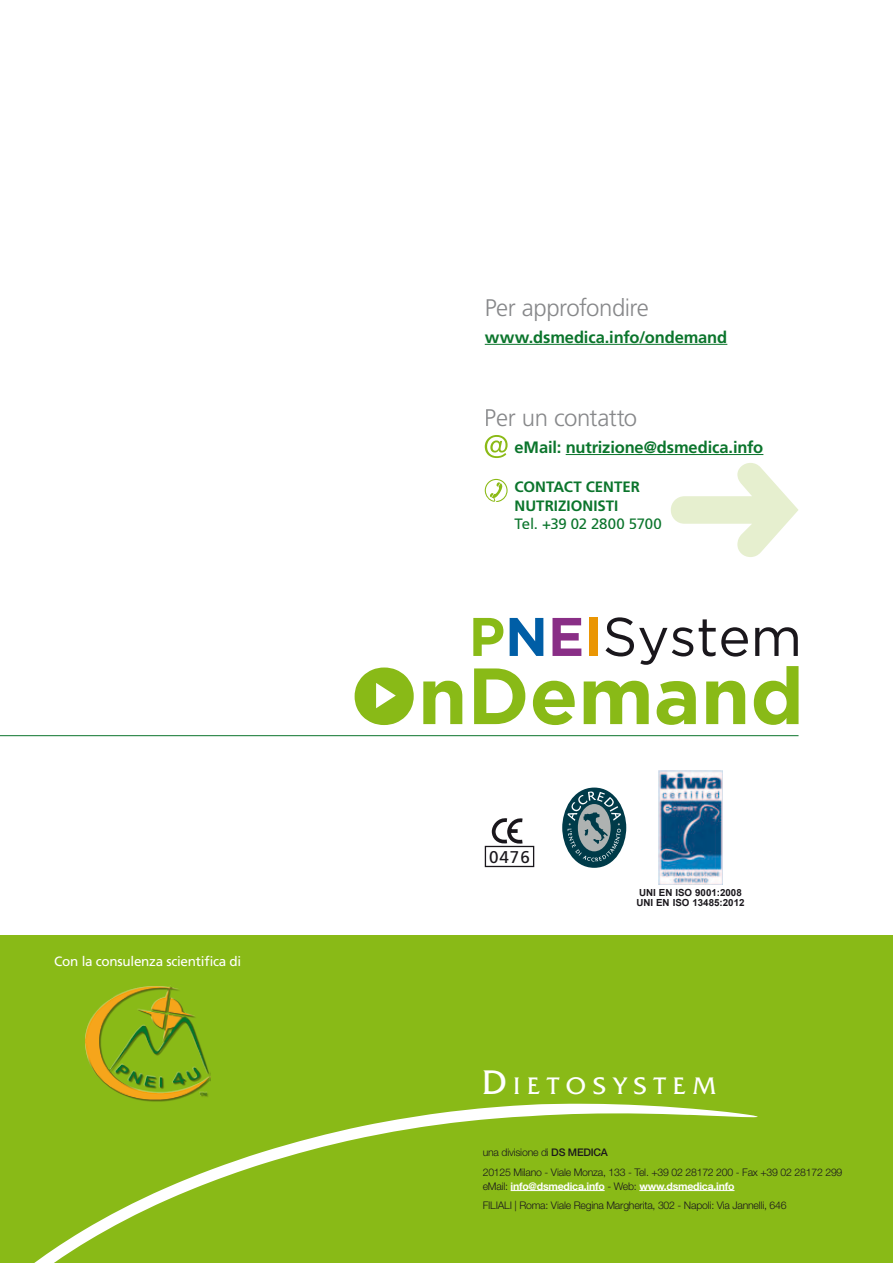
<style>
.page{position:relative;width:893px;height:1263px;background:#fff}
.page>*{position:absolute;margin:0;border:0;box-sizing:border-box;transform-origin:0 0}
.t1{font:25.05px "Friz Quadrata Std";letter-spacing:.285em;color:#fff}
.t2{font:300 24px "Frutiger LT Std";letter-spacing:-.02em;color:#87888a}
.t3{font:16.95px "Frutiger LT Std";color:#1a171c}
.t4{font:700 16.5px "Frutiger LT Std";letter-spacing:-.01em;color:#0b752c}
.t5{font:700 15px/18px "Frutiger LT Std";color:#0b752c}
.t6{font:15px "Frutiger LT Std";letter-spacing:-.01em;color:#0b752c}
.t7{font:13.5px "Frutiger LT Std";letter-spacing:-.02em;color:#fff}
.t8{font:300 10.5px/20px "Helvetica Neue LT Std";letter-spacing:-.02em;color:#1a171c}
.t9{font:700 9.75px/9.8px "Arial";color:#1a171c}
.s1{font-size:35.85px}
.s2{font-weight:500}
.s3{font-weight:700;color:#fff}
</style>
<div class="page">
<div style="left:0;top:935px;width:893px;height:328px;background:#89ba17"></div>
<hr style="left:485px;top:344px;width:242px;height:1px;background:#0b752c">
<svg style="left:34px;top:1104px;width:724px;height:159px"></svg>
<hr style="left:511px;top:1190px;width:94px;height:1px;background:#fff">
<hr style="left:639px;top:1190px;width:95px;height:1px;background:#fff">
<hr style="left:566px;top:454px;width:197px;height:1px;background:#0b752c">
<svg style="left:485px;top:435px;width:23px;height:23px"></svg>
<svg style="left:485px;top:479px;width:23px;height:23px"></svg>
<svg style="left:671px;top:463px;width:127px;height:94px"></svg>
<svg style="left:491px;top:818px;width:32px;height:26px"></svg>
<div style="left:485px;top:846px;width:49px;height:21px;border:1px solid #1a171c"></div>
<div style="left:562px;top:787px;width:64px;height:81px;background:#003b49;border-radius:50%"></div>
<svg style="left:567px;top:791px;width:54px;height:70px"></svg>
<img style="left:658px;top:771px;width:64px;height:114px">
<hr style="left:0;top:735px;width:798px;height:1px;background:#0b752c">
<svg style="left:423px;top:681px;width:39px;height:43px"></svg>
<svg style="left:474px;top:668px;width:51px;height:56px"></svg>
<svg style="left:533px;top:681px;width:42px;height:44px"></svg>
<svg style="left:584px;top:681px;width:65px;height:43px"></svg>
<svg style="left:657px;top:681px;width:39px;height:44px"></svg>
<svg style="left:706px;top:681px;width:39px;height:43px"></svg>
<svg style="left:754px;top:666px;width:44px;height:59px"></svg>
<svg style="left:355px;top:667px;width:59px;height:58px"></svg>
<svg style="left:473px;top:618px;width:30px;height:38px"></svg>
<svg style="left:510px;top:618px;width:33px;height:38px"></svg>
<svg style="left:552px;top:618px;width:29px;height:38px"></svg>
<div style="left:589px;top:618px;width:9px;height:38px;background:#ea9604"></div>
<svg style="left:605px;top:617px;width:88px;height:48px"></svg>
<svg style="left:699px;top:619px;width:49px;height:38px"></svg>
<svg style="left:755px;top:627px;width:43px;height:29px"></svg>
<img style="left:85px;top:985px;width:125px;height:125px">
<p class="t7" style="left:54px;top:953px;width:188px">Con la consulenza scientifica di</p>
<h2 class="t2" style="left:485px;top:294px;width:166px">Per approfondire</h2>
<h3 class="t4" style="left:485px;top:327px;width:244px">www.dsmedica.info/ondemand</h3>
<h2 class="t2" style="left:485px;top:404px;width:154px">Per un contatto</h2>
<h3 class="t4" style="left:514px;top:437px;width:250px">eMail: nutrizione@dsmedica.info</h3>
<h3 class="t5" style="left:514px;top:478px;width:127px">Contact Center nutrizionisti</h3>
<h3 class="t6" style="left:514px;top:514px;width:149px">Tel. +39 02 2800 5700</h3>
<h3 class="t3" style="left:489px;top:847px;width:42px">0476</h3>
<p class="t9" style="left:636px;top:888px;width:110px">UNI EN ISO 9001:2008<br>UNI EN ISO 13485:2012</p>
<h1 class="t1" style="left:482px;top:1072px;width:235px"><span class="s1">D</span>IETOSYSTEM</h1>
<p class="t8" style="left:483px;top:1142px;width:361px">una divisione di <span class="s2">DS MEDICA<br></span>20125 Milano - Viale Monza, 133 - Tel. +39 02 28172 200 - Fax +39 02 28172 299</p>
<p class="t8" style="left:483px;top:1175px;width:305px">eMail: <span class="s3">info@dsmedica.info</span> - Web: <span class="s3">www.dsmedica.info<br></span>Filiali | Roma: Viale Regina Margherita, 302 - Napoli: Via Jannelli, 646</p>
</div>
